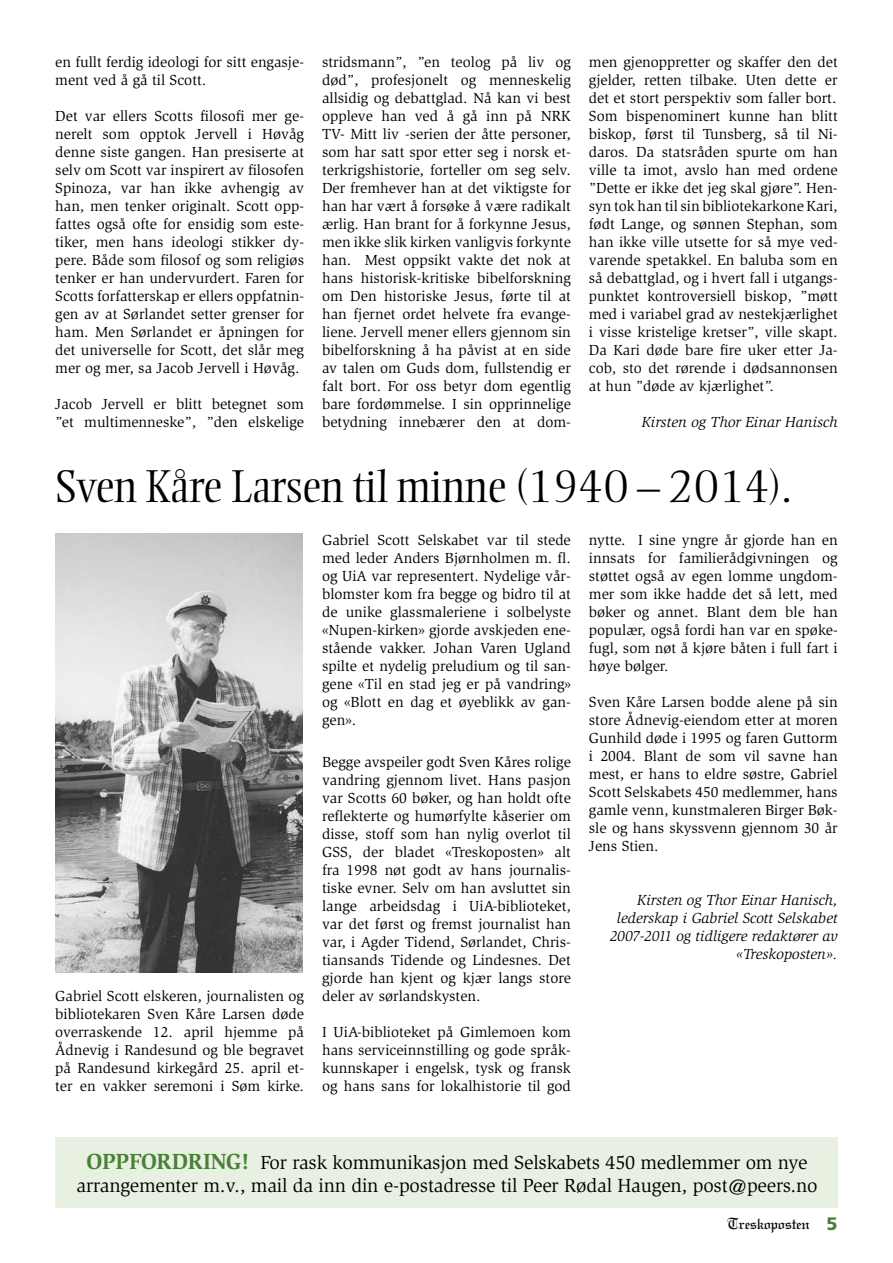
<style>
.page{position:relative;width:893px;height:1263px;background:#fff}
.page>*{position:absolute;margin:0;border:0;box-sizing:border-box;transform-origin:0 0}
.t1{font:300 45px "Ellington";color:#000}
.t2{font:19.5px/23.4px "Slimbach";letter-spacing:-.01em;color:#000;text-align:center}
.t3{font:17.25px "Linotext";letter-spacing:-.02em;color:#000;scale:.96 1}
.t4{font:15px/18px "Slimbach";color:#000;text-align:justify}
.t5{font:italic 15px/18px "Slimbach";color:#000;text-align:right}
.s1{font-weight:700;font-size:22.5px;color:#488137}
.s2{font-family:"Frutiger";font-weight:900;font-size:18px;color:#488137}
</style>
<div class="page">
<img style="left:55px;top:533px;width:248px;height:439px">
<div style="left:55px;top:1137px;width:783px;height:71px;background:#e8f0e2"></div>
<p class="t4" style="left:55px;top:53px;width:250px">en fullt ferdig ideologi for sitt engasje&shy;ment ved å gå til Scott.</p>
<p class="t4" style="left:55px;top:107px;width:250px">Det var ellers Scotts filosofi mer ge&shy;nerelt som opptok Jervell i Høvåg denne siste gangen. Han presiserte at selv om Scott var inspirert av filosofen Spinoza, var han ikke avhengig av han, men tenker originalt. Scott opp&shy;fattes også ofte for ensidig som este&shy;tiker, men hans ideologi stikker dy&shy;pere. Både som filosof og som religiøs tenker er han undervurdert. Faren for Scotts forfatterskap er ellers oppfatnin&shy;gen av at Sørlandet setter grenser for ham. Men Sørlandet er åpningen for det universelle for Scott, det slår meg mer og mer, sa Jacob Jervell i Høvåg.</p>
<p class="t4" style="left:55px;top:395px;width:250px">Jacob Jervell er blitt betegnet som ”et multimenneske”, ”den elskelige</p>
<p class="t4" style="left:322px;top:53px;width:250px">stridsmann”, ”en teolog på liv og død”, profesjonelt og menneskelig allsidig og debattglad. Nå kan vi best oppleve han ved å gå inn på NRK TV- Mitt liv -serien der åtte personer, som har satt spor etter seg i norsk et&shy;terkrigshistorie, forteller om seg selv.<br>Der fremhever han at det viktigste for han har vært å forsøke å være radikalt ærlig. Han brant for å forkynne Jesus, men ikke slik kirken vanligvis forkynte han. Mest oppsikt vakte det nok at hans historisk-kritiske bibelforskning om Den historiske Jesus, førte til at han fjernet ordet helvete fra evange&shy;liene. Jervell mener ellers gjennom sin bibelforskning å ha påvist at en side av talen om Guds dom, fullstendig er falt bort. For oss betyr dom egentlig bare fordømmelse. I sin opprinnelige betydning innebærer den at dom-</p>
<p class="t4" style="left:589px;top:53px;width:250px">men gjenoppretter og skaffer den det gjelder, retten tilbake. Uten dette er det et stort perspektiv som faller bort.<br>Som bispenominert kunne han blitt biskop, først til Tunsberg, så til Ni&shy;daros. Da statsråden spurte om han ville ta imot, avslo han med ordene ”Dette er ikke det jeg skal gjøre”. Hen&shy;syn tok han til sin bibliotekarkone Kari, født Lange, og sønnen Stephan, som han ikke ville utsette for så mye ved&shy;varende spetakkel. En baluba som en så debattglad, og i hvert fall i utgangs&shy;punktet kontroversiell biskop, ”møtt med i variabel grad av nestekjærlighet i visse kristelige kretser”, ville skapt.<br>Da Kari døde bare fire uker etter Ja&shy;cob, sto det rørende i dødsannonsen at hun ”døde av kjærlighet”.</p>
<p class="t5" style="left:642px;top:413px;width:197px">Kirsten og Thor Einar Hanisch</p>
<h1 class="t1" style="left:55px;top:461px;width:738px">Sven Kåre Larsen til minne (1940 – 2014).</h1>
<p class="t4" style="left:55px;top:987px;width:250px">Gabriel Scott elskeren, journalisten og bibliotekaren Sven Kåre Larsen døde overraskende 12. april hjemme på Ådnevig i Randesund og ble begravet på Randesund kirkegård 25. april et&shy;ter en vakker seremoni i Søm kirke.</p>
<p class="t4" style="left:322px;top:531px;width:250px">Gabriel Scott Selskabet var til stede med leder Anders Bjørnholmen m. fl. og UiA var representert. Nydelige vår&shy;blomster kom fra begge og bidro til at de unike glassmaleriene i solbelyste «Nupen-kirken» gjorde avskjeden ene&shy;stående vakker. Johan Varen Ugland spilte et nydelig preludium og til san&shy;gene «Til en stad jeg er på vandring» og «Blott en dag et øyeblikk av gan&shy;gen».</p>
<p class="t4" style="left:322px;top:753px;width:250px">Begge avspeiler godt Sven Kåres rolige vandring gjennom livet. Hans pasjon var Scotts 60 bøker, og han holdt ofte reflekterte og humørfylte kåserier om disse, stoff som han nylig overlot til GSS, der bladet «Treskoposten» alt fra 1998 nøt godt av hans journalis&shy;tiske evner. Selv om han avsluttet sin lange arbeidsdag i UiA-biblioteket, var det først og fremst journalist han var, i Agder Tidend, Sørlandet, Chris&shy;tiansands Tidende og Lindesnes. Det gjorde han kjent og kjær langs store deler av sørlandskysten.</p>
<p class="t4" style="left:322px;top:1023px;width:250px">I UiA-biblioteket på Gimlemoen kom hans serviceinnstilling og gode språk&shy;kunnskaper i engelsk, tysk og fransk og hans sans for lokalhistorie til god</p>
<p class="t4" style="left:589px;top:531px;width:250px">nytte. I sine yngre år gjorde han en innsats for familierådgivningen og støttet også av egen lomme ungdom&shy;mer som ikke hadde det så lett, med bøker og annet. Blant dem ble han populær, også fordi han var en spøke&shy;fugl, som nøt å kjøre båten i full fart i høye bølger.</p>
<p class="t4" style="left:589px;top:693px;width:250px">Sven Kåre Larsen bodde alene på sin store Ådnevig-eiendom etter at moren Gunhild døde i 1995 og faren Guttorm i 2004. Blant de som vil savne han mest, er hans to eldre søstre, Gabriel Scott Selskabets 450 medlemmer, hans gamle venn, kunstmaleren Birger Bøk&shy;sle og hans skyssvenn gjennom 30 år Jens Stien.</p>
<p class="t5" style="left:610px;top:891px;width:229px">Kirsten og Thor Einar Hanisch, lederskap i Gabriel Scott Selskabet<br>2007-2011 og tidligere redaktører av «Treskoposten».</p>
<h2 class="t2" style="left:77px;top:1150px;width:742px"><span class="s1">OPPFORDRING!</span> For rask kommunikasjon med Selskabets 450 medlemmer om nye arrangementer m.v., mail da inn din e-postadresse til Peer Rødal Haugen, post@peers.no</h2>
<p class="t3" style="left:727px;top:1213px;width:117px">Treskoposten <span class="s2">5</span></p>
</div>
